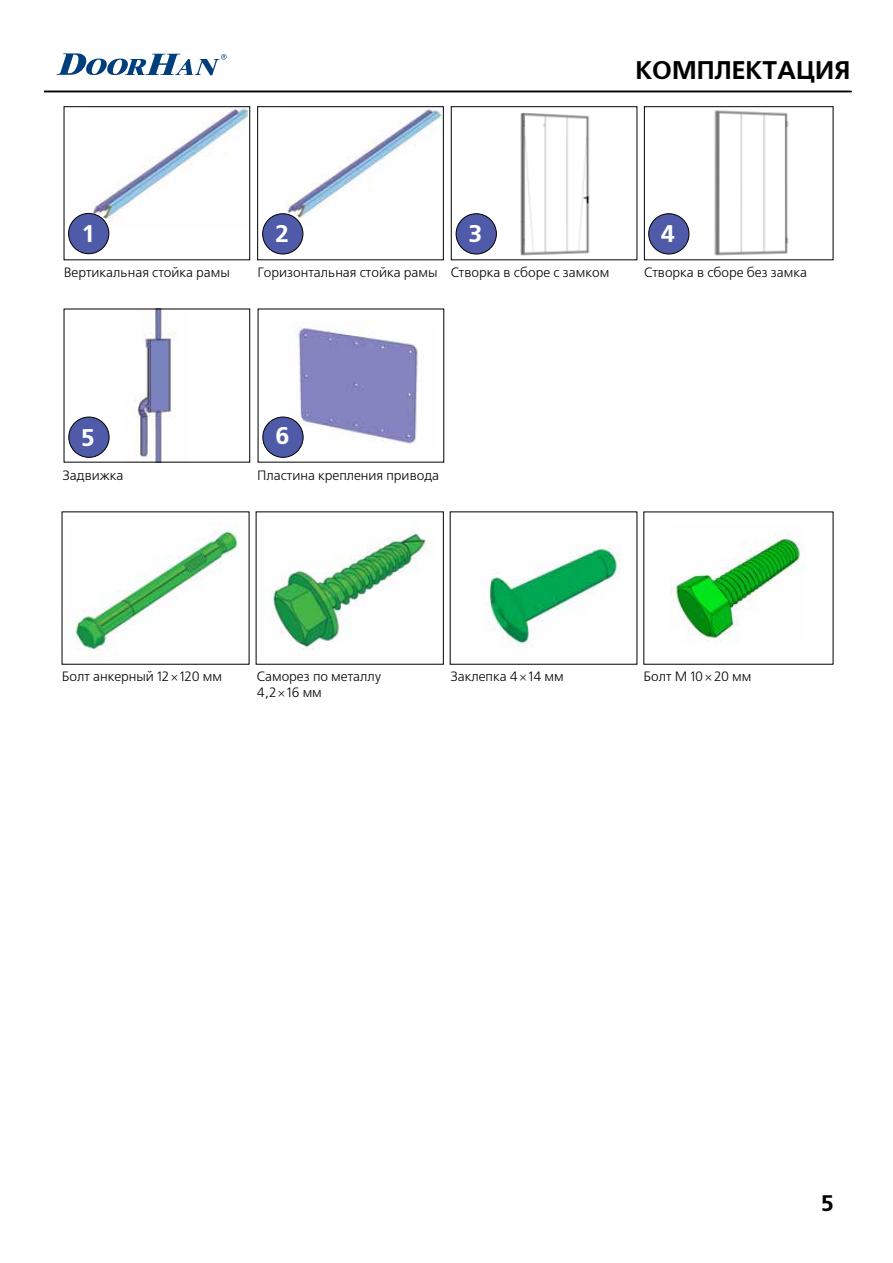
<style>
.page{position:relative;width:893px;height:1263px;background:#fff}
.page>*{position:absolute;margin:0;border:0;box-sizing:border-box;transform-origin:0 0}
.t1{font:700 25.5px "Free Set C";color:#000}
.t2{font:700 24.15px "Free Set C";color:#fff}
.t3{font:700 22.5px "Free Set C";color:#000}
.t4{font:13.5px "Free Set C";color:#000}
</style>
<div class="page">
<svg style="left:56px;top:53px;width:171px;height:22px"></svg>
<hr style="left:44px;top:91px;width:808px;height:1px;background:#000">
<img style="left:89px;top:108px;width:158px;height:120px">
<div style="left:64px;top:106px;width:186px;height:154px;border:1px solid #000"></div>
<img style="left:286px;top:109px;width:156px;height:117px">
<div style="left:257px;top:106px;width:187px;height:154px;border:1px solid #000"></div>
<img style="left:671px;top:110px;width:118px;height:146px">
<div style="left:644px;top:106px;width:189px;height:154px;border:1px solid #000"></div>
<img style="left:477px;top:112px;width:113px;height:144px">
<div style="left:451px;top:106px;width:186px;height:154px;border:1px solid #000"></div>
<img style="left:134px;top:311px;width:43px;height:149px">
<div style="left:69px;top:213px;width:40px;height:41px;background:#4f5aa8;border-radius:50%"></div>
<div style="left:68px;top:213px;width:41px;height:41px;border:1px solid #000;border-radius:50%"></div>
<div style="left:69px;top:417px;width:40px;height:40px;background:#4f5aa8;border-radius:50%"></div>
<div style="left:68px;top:417px;width:41px;height:41px;border:1px solid #000;border-radius:50%"></div>
<div style="left:649px;top:214px;width:40px;height:40px;background:#4f5aa8;border-radius:50%"></div>
<div style="left:648px;top:213px;width:41px;height:41px;border:1px solid #000;border-radius:50%"></div>
<div style="left:263px;top:214px;width:40px;height:40px;background:#4f5aa8;border-radius:50%"></div>
<div style="left:262px;top:213px;width:41px;height:41px;border:1px solid #000;border-radius:50%"></div>
<div style="left:456px;top:214px;width:40px;height:40px;background:#4f5aa8;border-radius:50%"></div>
<div style="left:456px;top:213px;width:41px;height:41px;border:1px solid #000;border-radius:50%"></div>
<img style="left:485px;top:544px;width:136px;height:104px">
<img style="left:66px;top:523px;width:173px;height:134px">
<img style="left:263px;top:530px;width:165px;height:120px">
<img style="left:670px;top:535px;width:135px;height:109px">
<img style="left:279px;top:323px;width:145px;height:126px">
<div style="left:263px;top:417px;width:40px;height:40px;background:#4f5aa8;border-radius:50%"></div>
<div style="left:262px;top:417px;width:41px;height:41px;border:1px solid #000;border-radius:50%"></div>
<h2 class="t2" style="left:83px;top:220px;width:12px">1</h2>
<h1 class="t1" style="left:635px;top:55px;width:217px">КОМПЛЕКТАЦИЯ</h1>
<h2 class="t2" style="left:275px;top:220px;width:15px">2</h2>
<h2 class="t2" style="left:468px;top:220px;width:15px">3</h2>
<h2 class="t2" style="left:661px;top:220px;width:16px">4</h2>
<p class="t4" style="left:64px;top:265px;width:168px">Вертикальная стойка рамы</p>
<p class="t4" style="left:257px;top:265px;width:353px">Горизонтальная стойка рамы Створка в сборе с замком</p>
<p class="t4" style="left:644px;top:265px;width:165px">Створка в сборе без замка</p>
<h2 class="t2" style="left:81px;top:423px;width:15px">5</h2>
<p class="t4" style="left:63px;top:469px;width:62px">Задвижка</p>
<h2 class="t2" style="left:276px;top:422px;width:16px">6</h2>
<p class="t4" style="left:257px;top:469px;width:184px">Пластина крепления привода</p>
<p class="t4" style="left:62px;top:669px;width:162px">Болт анкерный 12 120 мм</p>
<p class="t4" style="left:257px;top:669px;width:126px">Саморез по металлу</p>
<p class="t4" style="left:451px;top:669px;width:114px">Заклепка 4 14 мм</p>
<p class="t4" style="left:257px;top:685px;width:67px">4,2 16 мм</p>
<p class="t4" style="left:643px;top:669px;width:109px">Болт М 10 20 мм</p>
<h3 class="t3" style="left:821px;top:1190px;width:14px">5</h3>
</div>
